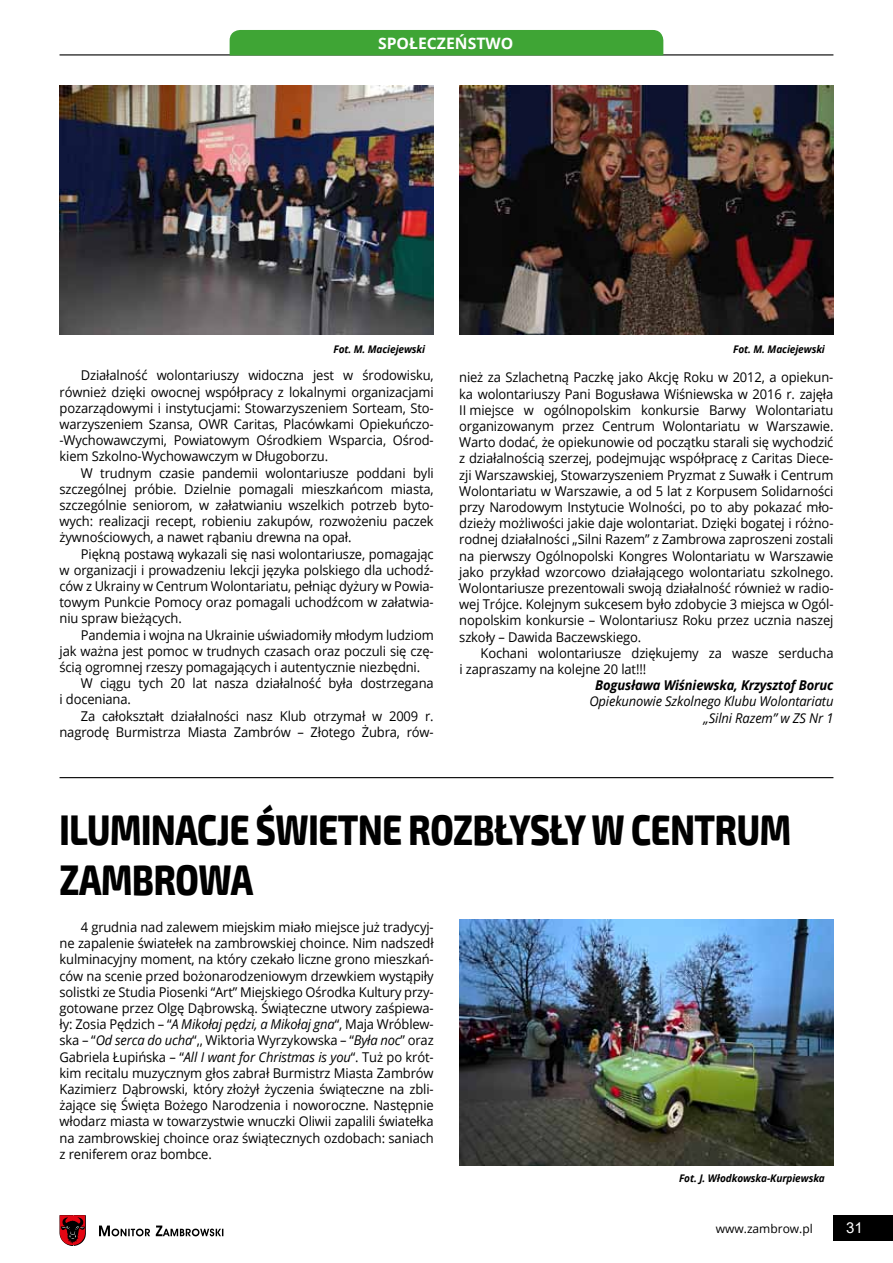
<style>
.page{position:relative;width:893px;height:1263px;background:#fff}
.page>*{position:absolute;margin:0;border:0;box-sizing:border-box;transform-origin:0 0}
.t1{font:800 42px/50.4px "Exo 2";letter-spacing:-.01em;color:#000;scale:.8 1}
.t2{font:700 15.75px "Open Sans";color:#fff}
.t3{font:15px "Arial";color:#fff}
.t4{font:13.5px/16.2px "Open Sans";letter-spacing:-.01em;color:#000;text-align:justify;scale:.96 1}
.t5{font:italic 13.5px/16.2px "Open Sans";letter-spacing:-.01em;color:#000;text-align:right;scale:.96 1}
.t6{font:italic 700 13.5px "Open Sans";letter-spacing:-.01em;color:#000;scale:.96 1}
.t7{font:12px "Open Sans";color:#000}
.t8{font:italic 700 10.5px "Open Sans";letter-spacing:-.01em;color:#000;scale:.96 1}
.s1{font-style:italic}
</style>
<div class="page">
<svg style="left:99px;top:1225px;width:51px;height:11px"></svg>
<svg style="left:156px;top:1225px;width:67px;height:11px"></svg>
<svg style="left:60px;top:1215px;width:26px;height:31px"></svg>
<div style="left:833px;top:1215px;width:60px;height:25px;background:#000"></div>
<hr style="left:60px;top:54px;width:773px;height:1px;background:#000">
<div style="left:230px;top:30px;width:433px;height:25px;background:#3fa535"></div>
<img style="left:60px;top:85px;width:374px;height:249px">
<img style="left:459px;top:85px;width:374px;height:249px">
<hr style="left:60px;top:777px;width:773px;height:1px;background:#000">
<img style="left:459px;top:919px;width:374px;height:246px">
<p class="t2" style="left:378px;top:32px;width:90px">SPOŁECZEŃSTWO</p>
<p class="t8" style="left:333px;top:341px;width:97px">Fot. M. Maciejewski</p>
<p class="t8" style="left:733px;top:341px;width:97px">Fot. M. Maciejewski</p>
<p class="t4" style="left:60px;top:367px;width:391px;text-indent:21px">Działalność wolontariuszy widoczna jest w środowisku, również dzięki owocnej współpracy z lokalnymi organizacjami pozarządowymi i instytucjami: Stowarzyszeniem Sorteam, Sto&shy;warzyszeniem Szansa, OWR Caritas, Placówkami Opiekuńczo--Wychowawczymi, Powiatowym Ośrodkiem Wsparcia, Ośrod&shy;kiem Szkolno-Wychowawczym w Długoborzu.</p>
<p class="t4" style="left:60px;top:464px;width:391px;text-indent:21px">W trudnym czasie pandemii wolontariusze poddani byli szczególnej próbie. Dzielnie pomagali mieszkańcom miasta, szczególnie seniorom, w załatwianiu wszelkich potrzeb byto&shy;wych: realizacji recept, robieniu zakupów, rozwożeniu paczek żywnościowych, a nawet rąbaniu drewna na opał.</p>
<p class="t4" style="left:60px;top:545px;width:391px;text-indent:21px">Piękną postawą wykazali się nasi wolontariusze, pomagając w organizacji i prowadzeniu lekcji języka polskiego dla uchodź&shy;ców z Ukrainy w Centrum Wolontariatu, pełniąc dyżury w Powia&shy;towym Punkcie Pomocy oraz pomagali uchodźcom w załatwia&shy;niu spraw bieżących.</p>
<p class="t4" style="left:60px;top:626px;width:391px;text-indent:21px">Pandemia i wojna na Ukrainie uświadomiły młodym ludziom jak ważna jest pomoc w trudnych czasach oraz poczuli się czę&shy;ścią ogromnej rzeszy pomagających i autentycznie niezbędni.</p>
<p class="t4" style="left:60px;top:675px;width:391px;text-indent:21px">W ciągu tych 20 lat nasza działalność była dostrzegana i doceniana.</p>
<p class="t4" style="left:59px;top:707px;width:391px;text-align:right">Za całokształt działalności nasz Klub otrzymał w 2009 r. nagrodę Burmistrza Miasta Zambrów – Złotego Żubra, rów-</p>
<p class="t4" style="left:459px;top:369px;width:391px">nież za Szlachetną Paczkę jako Akcję Roku w 2012, a opiekun&shy;ka wolontariuszy Pani Bogusława Wiśniewska w 2016 r. zajęła II miejsce w ogólnopolskim konkursie Barwy Wolontariatu organizowanym przez Centrum Wolontariatu w Warszawie.<br>Warto dodać, że opiekunowie od początku starali się wychodzić z działalnością szerzej, podejmując współpracę z Caritas Diece&shy;zji Warszawskiej, Stowarzyszeniem Pryzmat z Suwałk i Centrum Wolontariatu w Warszawie, a od 5 lat z Korpusem Solidarności przy Narodowym Instytucie Wolności, po to aby pokazać mło&shy;dzieży możliwości jakie daje wolontariat. Dzięki bogatej i różno&shy;rodnej działalności „Silni Razem” z Zambrowa zaproszeni zostali na pierwszy Ogólnopolski Kongres Wolontariatu w Warszawie jako przykład wzorcowo działającego wolontariatu szkolnego.<br>Wolontariusze prezentowali swoją działalność również w radio&shy;wej Trójce. Kolejnym sukcesem było zdobycie 3 miejsca w Ogól&shy;nopolskim konkursie – Wolontariusz Roku przez ucznia naszej szkoły – Dawida Baczewskiego.</p>
<p class="t4" style="left:459px;top:644px;width:391px;text-indent:21px">Kochani wolontariusze dziękujemy za wasze serducha i zapraszamy na kolejne 20 lat!!!</p>
<p class="t6" style="left:595px;top:676px;width:250px">Bogusława Wiśniewska, Krzysztof Boruc</p>
<p class="t5" style="left:589px;top:693px;width:256px">Opiekunowie Szkolnego Klubu Wolontariatu „Silni Razem” w ZS Nr 1</p>
<h1 class="t1" style="left:60px;top:806px;width:916px">ILUMINACJE ŚWIETNE ROZBŁYSŁY W CENTRUM<br>ZAMBROWA</h1>
<p class="t4" style="left:60px;top:919px;width:391px;text-indent:21px">4 grudnia nad zalewem miejskim miało miejsce już tradycyj&shy;ne zapalenie światełek na zambrowskiej choince. Nim nadszedł kulminacyjny moment, na który czekało liczne grono mieszkań&shy;ców na scenie przed bożonarodzeniowym drzewkiem wystąpiły solistki ze Studia Piosenki “Art” Miejskiego Ośrodka Kultury przy&shy;gotowane przez Olgę Dąbrowską. Świąteczne utwory zaśpiewa&shy;ły: Zosia Pędzich – “<span class="s1">A Mikołaj pędzi, a Mikołaj gna</span>“, Maja Wróblew&shy;ska – “<span class="s1">Od serca do ucha</span>“,, Wiktoria Wyrzykowska – “<span class="s1">Była noc</span>” oraz Gabriela Łupińska – “<span class="s1">All I want for Christmas is you</span>“. Tuż po krót&shy;kim recitalu muzycznym głos zabrał Burmistrz Miasta Zambrów Kazimierz Dąbrowski, który złożył życzenia świąteczne na zbli&shy;żające się Święta Bożego Narodzenia i noworoczne. Następnie włodarz miasta w towarzystwie wnuczki Oliwii zapalili światełka na zambrowskiej choince oraz świątecznych ozdobach: saniach z reniferem oraz bombce.</p>
<p class="t8" style="left:679px;top:1171px;width:153px">Fot. J. Włodkowska-Kurpiewska</p>
<p class="t7" style="left:716px;top:1221px;width:99px">www.zambrow.pl</p>
<p class="t3" style="left:846px;top:1218px;width:18px">31</p>
</div>
